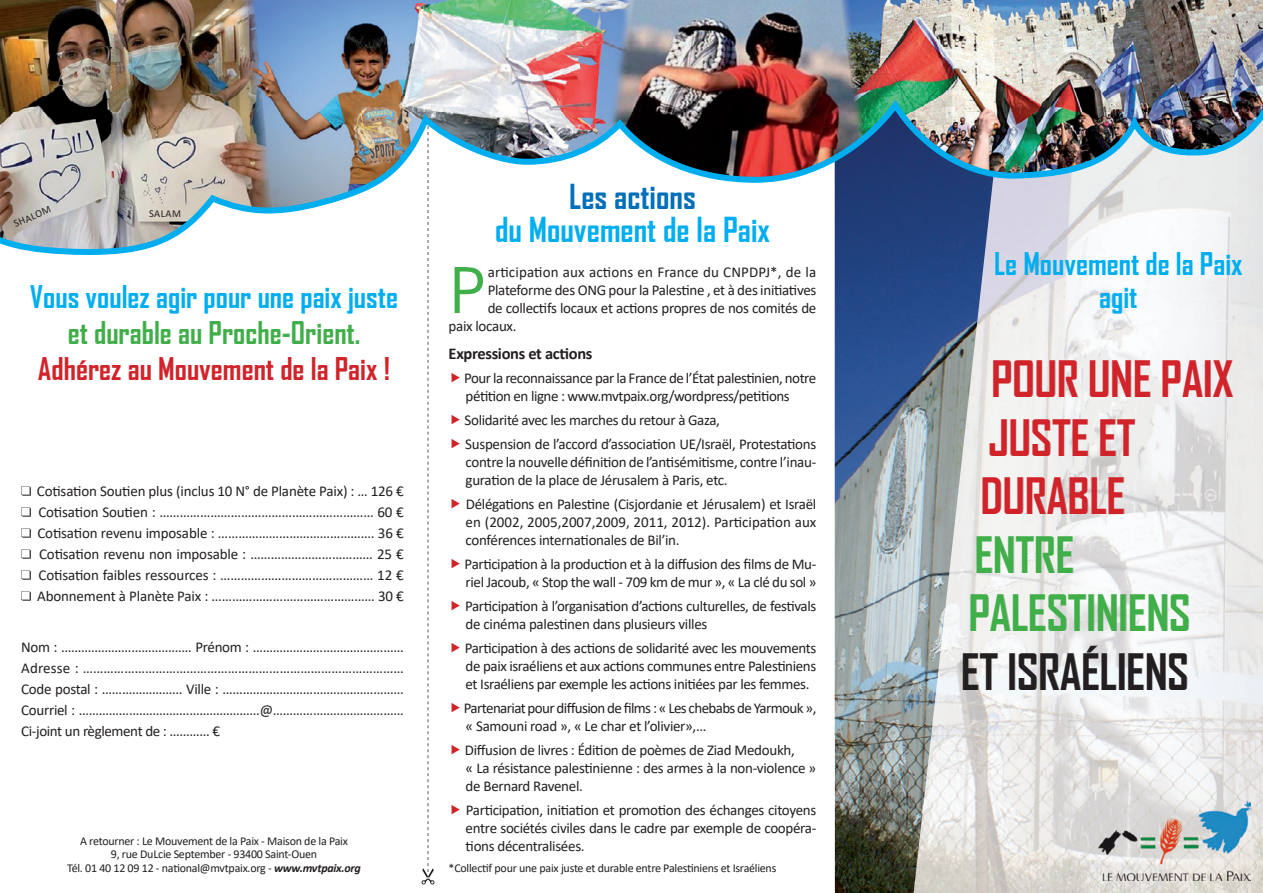
<style>
.page{position:relative;width:1263px;height:893px;background:#fff}
.page>*{position:absolute;margin:0;border:0;box-sizing:border-box;transform-origin:0 0}
.t1{font:69px "Corporate S";color:#40ae49}
.t2{font:700 48px/58.5px "Agency FB";letter-spacing:-.01em;color:#d1232a}
.t3{font:700 48px/58.5px "Agency FB";letter-spacing:-.01em;color:#40ae49}
.t4{font:700 48px "Agency FB";letter-spacing:-.01em;color:#231f20}
.t5{font:700 33px "Agency FB";color:#00aeef}
.t6{font:700 33px "Agency FB";color:#006fba}
.t7{font:700 30px/33px "Agency FB";color:#00aeef;text-align:center}
.t8{font:700 30px "Agency FB";color:#d1232a}
.t9{font:700 30px "Agency FB";color:#40ae49}
.t10{font:700 16.5px "Calibri";letter-spacing:-.02em;color:#231f20}
.t11{font:15px/18px "Calibri";letter-spacing:-.02em;color:#231f20}
.t12{font:15px/18px "Calibri";letter-spacing:-.04em;color:#231f20}
.t13{font:15px "Calibri";letter-spacing:.01em;color:#231f20}
.t14{font:12px/13.5px "Calibri";letter-spacing:-.02em;color:#231f20;text-align:center}
.t15{font:10.5px "Calibri";letter-spacing:.04em;color:#231f20}
.s1{font-weight:700;font-style:italic}
</style>
<div class="page">
<svg style="left:422px;top:258px;width:12px;height:626px"></svg>
<img style="left:834px;top:255px;width:429px;height:638px">
<img style="left:835px;top:255px;width:166px;height:638px">
<img style="left:0;top:0;width:1263px;height:255px">
<svg style="left:993px;top:360px;width:85px;height:37px"></svg>
<svg style="left:1090px;top:360px;width:60px;height:37px"></svg>
<svg style="left:1163px;top:360px;width:70px;height:37px"></svg>
<svg style="left:989px;top:419px;width:99px;height:37px"></svg>
<svg style="left:1100px;top:419px;width:35px;height:37px"></svg>
<svg style="left:983px;top:477px;width:141px;height:37px"></svg>
<svg style="left:977px;top:536px;width:96px;height:37px"></svg>
<svg style="left:971px;top:594px;width:218px;height:37px"></svg>
<svg style="left:963px;top:653px;width:34px;height:37px"></svg>
<svg style="left:1009px;top:645px;width:178px;height:45px"></svg>
<svg style="left:21px;top:486px;width:10px;height:10px"></svg>
<svg style="left:21px;top:507px;width:10px;height:10px"></svg>
<svg style="left:21px;top:528px;width:10px;height:10px"></svg>
<svg style="left:21px;top:549px;width:10px;height:10px"></svg>
<svg style="left:21px;top:570px;width:10px;height:10px"></svg>
<svg style="left:21px;top:591px;width:10px;height:10px"></svg>
<img style="left:1098px;top:800px;width:152px;height:80px">
<p class="t15" style="left:11px;top:217px;width:41px;rotate:-23deg">SHALOM</p>
<p class="t15" style="left:149px;top:206px;width:33px">SALAM</p>
<h3 class="t7" style="left:30px;top:279px;width:370px">Vous voulez agir pour une paix juste</h3>
<h3 class="t9" style="left:68px;top:314px;width:294px">et durable au Proche-Orient.</h3>
<h3 class="t8" style="left:38px;top:350px;width:354px">Adhérez au Mouvement de la Paix !</h3>
<p class="t11" style="left:37px;top:480px;width:369px;line-height:21px;text-align:justify">Cotisation Soutien plus (inclus 10 N° de Planète Paix) : … 126 € Cotisation Soutien : ……………………………………………………… 60 € Cotisation revenu imposable : ………………………………………. 36 € Cotisation revenu non imposable : ……………………………… 25 € Cotisation faibles ressources : ……………………………………… 12 € Abonnement à Planète Paix : ………………………………………… 30 €</p>
<p class="t11" style="left:21px;top:636px;width:384px;line-height:21px;text-align:justify">Nom : ………………………………… Prénom : ……………………………………… Adresse : ………………………………………………………………………………… Code postal : …………………… Ville : ……………………………………………… Courriel : ………………………………………………@………………………………… Ci-joint un règlement de : ………… €</p>
<p class="t14" style="left:67px;top:833px;width:295px">A retourner : Le Mouvement de la Paix - Maison de la Paix<br>9, rue DuLcie September - 93400 Saint-Ouen<br>Tél. 01 40 12 09 12 - national@mvtpaix.org - <span class="s1">www.mvtpaix.org</span></p>
<h3 class="t6" style="left:569px;top:176px;width:128px">Les actions</h3>
<h3 class="t5" style="left:495px;top:209px;width:276px">du Mouvement de la Paix</h3>
<h1 class="t1" style="left:449px;top:251px;width:38px">P</h1>
<p class="t13" style="left:488px;top:262px;width:330px">articipation aux actions en France du CNPDPJ*, de la</p>
<p class="t11" style="left:488px;top:281px;width:330px">Plateforme des ONG pour la Palestine , et à des initiatives</p>
<p class="t11" style="left:488px;top:299px;width:330px">de collectifs locaux et actions propres de nos comités de</p>
<p class="t11" style="left:449px;top:317px;width:69px">paix locaux.</p>
<p class="t10" style="left:449px;top:342px;width:145px">Expressions et actions</p>
<p class="t11" style="left:464px;top:368px;width:354px">Pour la reconnaissance par la France de l’État palestinien, notre pétition en ligne : www.mvtpaix.org/wordpress/petitions</p>
<p class="t11" style="left:465px;top:407px;width:353px;line-height:24px">Solidarité avec les marches du retour à Gaza,<br>Suspension de l’accord d’association UE/Israël, Protestations</p>
<p class="t11" style="left:466px;top:452px;width:352px">contre la nouvelle définition de l’antisémitisme, contre l’inau&shy;guration de la place de Jérusalem à Paris, etc.</p>
<p class="t11" style="left:466px;top:494px;width:352px;text-align:justify">Délégations en Palestine (Cisjordanie et Jérusalem) et Israël en (2002, 2005,2007,2009, 2011, 2012). Participation aux conférences internationales de Bil’in.</p>
<p class="t11" style="left:465px;top:554px;width:353px">Participation à la production et à la diffusion des films de Mu&shy;riel Jacoub, « Stop the wall - 709 km de mur », « La clé du sol »</p>
<p class="t11" style="left:465px;top:596px;width:353px">Participation à l’organisation d’actions culturelles, de festivals de cinéma palestinen dans plusieurs villes</p>
<p class="t11" style="left:465px;top:638px;width:353px;text-align:justify">Participation à des actions de solidarité avec les mouvements de paix israéliens et aux actions communes entre Palestiniens et Israéliens par exemple les actions initiées par les femmes.</p>
<p class="t12" style="left:464px;top:698px;width:354px">Partenariat pour diffusion de films : « Les chebabs de Yarmouk », « Samouni road », « Le char et l’olivier»,…</p>
<p class="t11" style="left:465px;top:740px;width:353px">Diffusion de livres : Édition de poèmes de Ziad Medoukh,<br>« La résistance palestinienne : des armes à la non-violence » de Bernard Ravenel.</p>
<p class="t11" style="left:466px;top:800px;width:352px;text-align:justify">Participation, initiation et promotion des échanges citoyens entre sociétés civiles dans le cadre par exemple de coopéra&shy;tions décentralisées.</p>
<p class="t14" style="left:449px;top:861px;width:329px">*Collectif pour une paix juste et durable entre Palestiniens et Israéliens</p>
<h3 class="t7" style="left:994px;top:246px;width:250px">Le Mouvement de la Paix agit</h3>
<h2 class="t2" style="left:980px;top:349px;width:255px">POUR UNE PAIX<br>JUSTE ET<br>DURABLE</h2>
<h2 class="t3" style="left:968px;top:524px;width:224px">ENTRE<br>PALESTINIENS</h2>
<h2 class="t4" style="left:961px;top:642px;width:230px">ET ISRAÉLIENS</h2>
</div>
